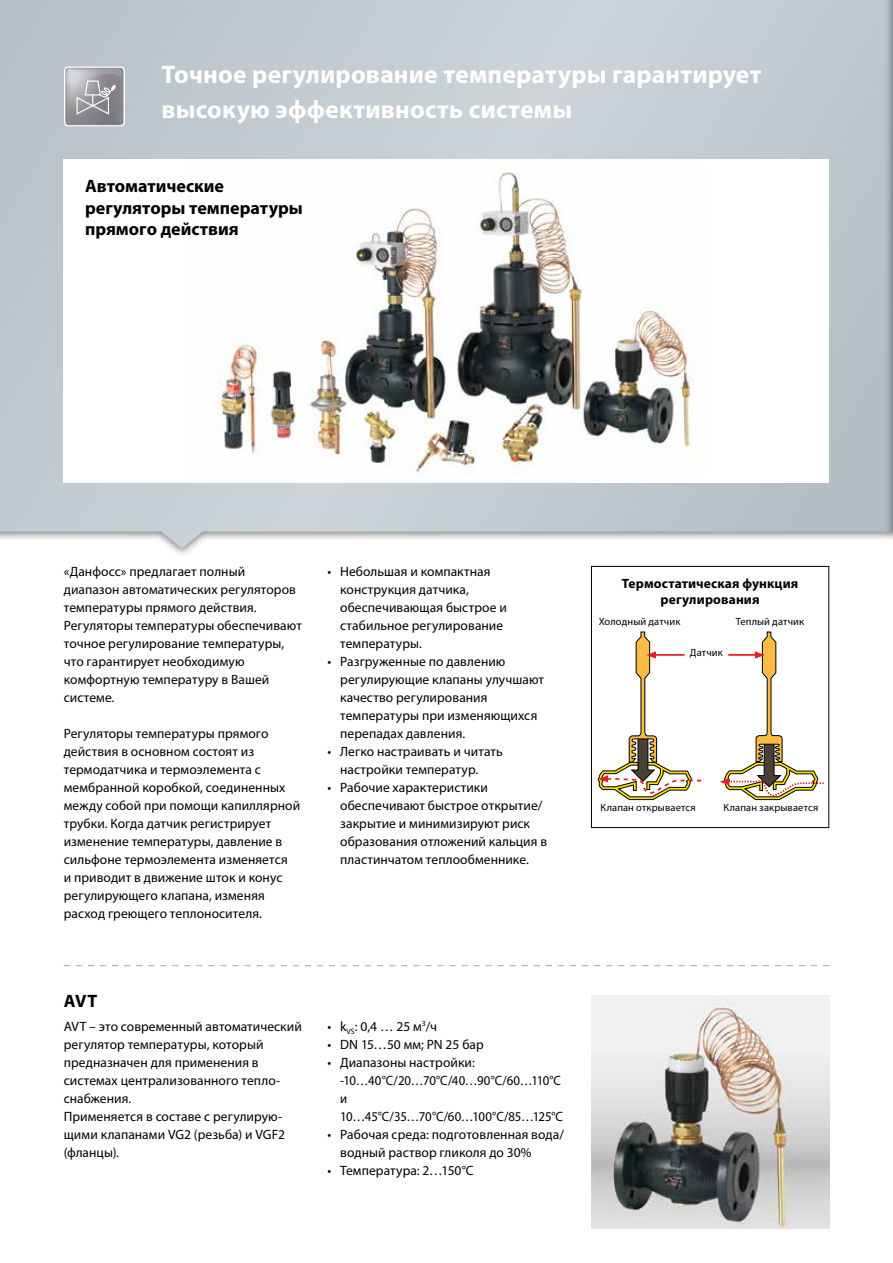
<style>
.page{position:relative;width:893px;height:1263px;background:#fff}
.page>*{position:absolute;margin:0;border:0;box-sizing:border-box;transform-origin:0 0}
.t1{font:700 25.5px/35.1px "Myriad Pro";letter-spacing:.005em;color:#fff}
.t2{font:700 18px/21.6px "Myriad Pro";color:#000}
.t3{font:13.5px/18px "Myriad Pro";letter-spacing:.005em;color:#000}
.t4{font:700 13.5px/16.2px "Myriad Pro";letter-spacing:.01em;color:#000;text-align:center}
.t5{font:10.95px "Myriad Pro";color:#000}
.t6{font:10.5px "Myriad Pro";letter-spacing:.01em;color:#000}
</style>
<div class="page">
<svg style="left:0;top:0;width:884px;height:549px;background:#c2ccd1"></svg>
<div style="left:64px;top:159px;width:765px;height:324px;background:#fff"></div>
<img style="left:218px;top:172px;width:475px;height:304px">
<svg style="left:64px;top:965px;width:765px;height:1px"></svg>
<div style="left:591px;top:566px;width:238px;height:262px;border:1px solid #000"></div>
<svg style="left:598px;top:631px;width:104px;height:169px"></svg>
<svg style="left:720px;top:631px;width:104px;height:169px"></svg>
<hr style="left:654px;top:654px;width:31px;height:2px;background:#e31f21">
<hr style="left:728px;top:654px;width:27px;height:2px;background:#e31f21">
<div style="left:687px;top:648px;width:38px;height:14px;background:#fff"></div>
<img style="left:591px;top:995px;width:238px;height:234px">
<div style="left:884px;top:0;width:9px;height:557px;background:#000;opacity:.5"></div>
<svg style="left:892px;top:0;width:1px;height:548px"></svg>
<div style="left:64px;top:66px;width:61px;height:61px;border:2px solid #fff;border-radius:4px"></div>
<svg style="left:64px;top:67px;width:59px;height:59px;background:#a4a3a6"></svg>
<h1 class="t1" style="left:162px;top:56px;width:601px">Точное регулирование температуры гарантирует высокую эффективность системы</h1>
<h2 class="t2" style="left:85px;top:175px;width:219px">Автоматические регуляторы температуры прямого действия</h2>
<p class="t3" style="left:64px;top:562px;width:240px">«Данфосс» предлагает полный диапазон автоматических регуляторов температуры прямого действия.<br>Регуляторы температуры обеспечивают точное регулирование температуры, что гарантирует необходимую комфортную температуру в Вашей системе.</p>
<p class="t3" style="left:64px;top:724px;width:238px">Регуляторы температуры прямого действия в основном состоят из термодатчика и термоэлемента с мембранной коробкой, соединенных между собой при помощи капиллярной трубки. Когда датчик регистрирует изменение температуры, давление в сильфоне термоэлемента изменяется<br>и приводит в движение шток и конус регулирующего клапана, изменяя расход греющего теплоносителя.</p>
<p class="t3" style="left:340px;top:562px;width:168px;text-indent:-13px">• Небольшая и компактная конструкция датчика, обеспечивающая быстрое и стабильное регулирование температуры.</p>
<p class="t3" style="left:340px;top:652px;width:205px;text-indent:-13px">• Разгруженные по давлению регулирующие клапаны улучшают качество регулирования температуры при изменяющихся перепадах давления.</p>
<p class="t3" style="left:340px;top:742px;width:164px;text-indent:-13px">• Легко настраивать и читать настройки температур.</p>
<p class="t3" style="left:340px;top:778px;width:208px;text-indent:-13px">• Рабочие характеристики обеспечивают быстрое открытие/ закрытие и минимизируют риск образования отложений кальция в пластинчатом теплообменнике.</p>
<h2 class="t2" style="left:64px;top:990px;width:35px">AVT</h2>
<p class="t3" style="left:64px;top:1017px;width:240px">AVT – это современный автоматический регулятор температуры, который предназначен для применения в системах централизованного тепло&shy;снабжения.<br>Применяется в составе с регулирую&shy;щими клапанами VG2 (резьба) и VGF2 (фланцы).</p>
<p class="t3" style="left:327px;top:1017px;width:111px">• k<sub>VS</sub>: 0,4 … 25 м<sup>3</sup>/ч</p>
<p class="t3" style="left:327px;top:1035px;width:158px">• DN 15…50 мм; PN 25 бар</p>
<p class="t3" style="left:340px;top:1053px;width:224px;text-indent:-13px">• Диапазоны настройки: -10…40°С/20…70°С/40…90°С/60…110°С и<br>10…45°С/35…70°С/60…100°С/85…125°С</p>
<p class="t3" style="left:340px;top:1125px;width:225px;text-indent:-13px">• Рабочая среда: подготовленная вода/ водный раствор гликоля до 30%</p>
<p class="t3" style="left:327px;top:1161px;width:148px">• Температура: 2…150°С</p>
<p class="t4" style="left:622px;top:575px;width:178px">Термостатическая функция регулирования</p>
<p class="t6" style="left:599px;top:615px;width:83px">Холодный датчик</p>
<p class="t6" style="left:736px;top:615px;width:70px">Теплый датчик</p>
<p class="t5" style="left:616px;top:616px;width:54px">Cold sensor</p>
<p class="t5" style="left:739px;top:616px;width:60px">Warm sensor</p>
<p class="t6" style="left:690px;top:646px;width:34px">Датчик</p>
<p class="t5" style="left:691px;top:647px;width:32px">Sensor</p>
<p class="t6" style="left:601px;top:801px;width:97px">Клапан открывается</p>
<p class="t6" style="left:724px;top:801px;width:96px">Клапан закрывается</p>
<p class="t5" style="left:607px;top:802px;width:76px">Valve is opening</p>
<p class="t5" style="left:737px;top:802px;width:70px">Valve is closing</p>
</div>
